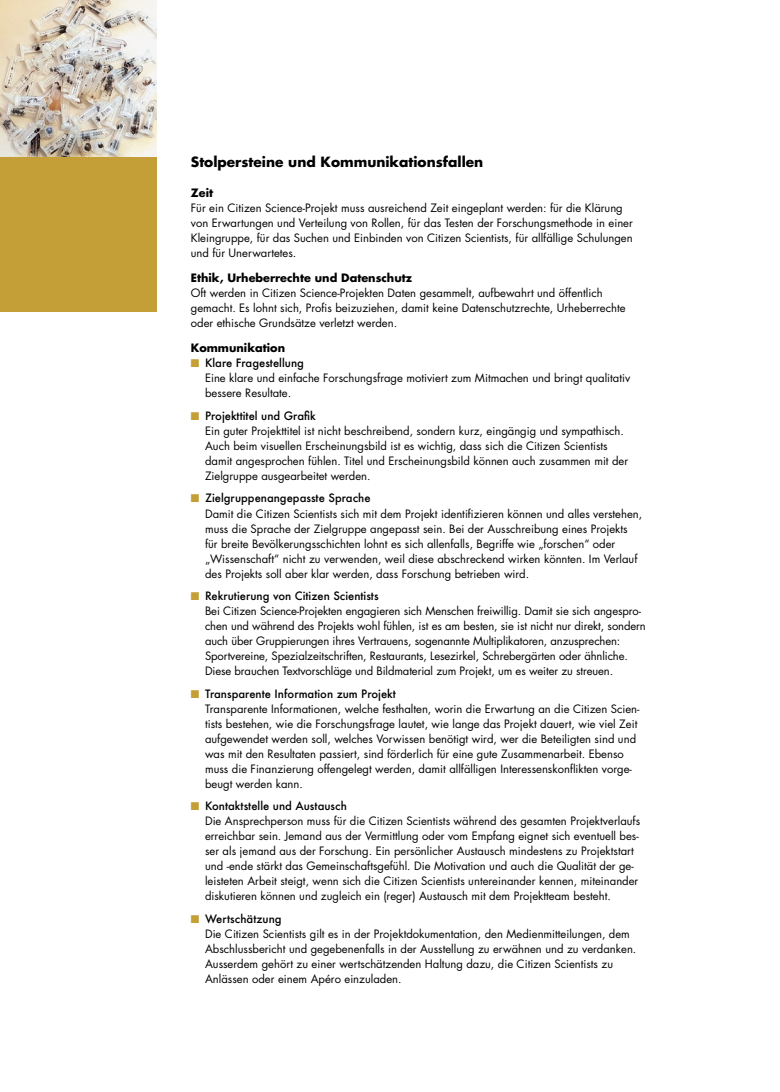
<style>
.page{position:relative;width:780px;height:1092px;background:#fff}
.page>*{position:absolute;margin:0;border:0;box-sizing:border-box;transform-origin:0 0}
.t1{font:700 13.75px "Futura Std";color:#000}
.t2{font:11.25px/15px "Futura Std";color:#000}
.t3{font:500 11.25px "Futura";color:#000}
.t4{font:700 11.25px "Futura Std";color:#000}
.s1{color:#c49e36}
</style>
<div class="page">
<div style="left:0;top:156px;width:156px;height:156px;background:#c49e36"></div>
<img style="left:0;top:0;width:156px;height:156px">
<hr style="left:779px;top:935px;width:1px;height:156px;background:#9c9c9d">
<p class="t1" style="left:191px;top:153px;width:294px">Stolpersteine und Kommunikationsfallen</p>
<p class="t4" style="left:191px;top:186px;width:24px">Zeit</p>
<p class="t2" style="left:191px;top:201px;width:443px">Für ein Citizen Science-Projekt muss ausreichend Zeit eingeplant werden: für die Klärung von Erwartungen und Verteilung von Rollen, für das Testen der Forschungsmethode in einer Kleingruppe, für das Suchen und Einbinden von Citizen Scientists, für allfällige Schulungen und für Unerwartetes.</p>
<p class="t4" style="left:191px;top:271px;width:223px">Ethik, Urheberrechte und Datenschutz</p>
<p class="t2" style="left:191px;top:286px;width:436px">Oft werden in Citizen Science-Projekten Daten gesammelt, aufbewahrt und öffentlich gemacht. Es lohnt sich, Profis beizuziehen, damit keine Datenschutzrechte, Urheberrechte oder ethische Grundsätze verletzt werden.</p>
<p class="t4" style="left:191px;top:341px;width:96px">Kommunikation</p>
<p class="t3" style="left:191px;top:355px;width:115px"><span class="s1">■</span> Klare Fragestellung</p>
<p class="t2" style="left:205px;top:371px;width:426px">Eine klare und einfache Forschungsfrage motiviert zum Mitmachen und bringt qualitativ bessere Resultate.</p>
<p class="t3" style="left:191px;top:408px;width:126px"><span class="s1">■</span> Projekttitel und Grafik</p>
<p class="t2" style="left:205px;top:423px;width:424px">Ein guter Projekttitel ist nicht beschreibend, sondern kurz, eingängig und sympathisch.<br>Auch beim visuellen Erscheinungsbild ist es wichtig, dass sich die Citizen Scientists damit angesprochen fühlen. Titel und Erscheinungsbild können auch zusammen mit der Zielgruppe ausgearbeitet werden.</p>
<p class="t3" style="left:191px;top:490px;width:181px"><span class="s1">■</span> Zielgruppenangepasste Sprache</p>
<p class="t2" style="left:205px;top:506px;width:439px">Damit die Citizen Scientists sich mit dem Projekt identifizieren können und alles verstehen, muss die Sprache der Zielgruppe angepasst sein. Bei der Ausschreibung eines Projekts für breite Bevölkerungsschichten lohnt es sich allenfalls, Begriffe wie „forschen“ oder „Wissenschaft“ nicht zu verwenden, weil diese abschreckend wirken könnten. Im Verlauf des Projekts soll aber klar werden, dass Forschung betrieben wird.</p>
<p class="t3" style="left:191px;top:588px;width:189px"><span class="s1">■</span> Rekrutierung von Citizen Scientists</p>
<p class="t2" style="left:205px;top:603px;width:442px">Bei Citizen Science-Projekten engagieren sich Menschen freiwillig. Damit sie sich angespro&shy;chen und während des Projekts wohl fühlen, ist es am besten, sie ist nicht nur direkt, sondern auch über Gruppierungen ihres Vertrauens, sogenannte Multiplikatoren, anzusprechen:<br>Sportvereine, Spezialzeitschriften, Restaurants, Lesezirkel, Schrebergärten oder ähnliche.<br>Diese brauchen Textvorschläge und Bildmaterial zum Projekt, um es weiter zu streuen.</p>
<p class="t3" style="left:191px;top:685px;width:206px"><span class="s1">■</span> Transparente Information zum Projekt</p>
<p class="t2" style="left:205px;top:701px;width:436px">Transparente Informationen, welche festhalten, worin die Erwartung an die Citizen Scien&shy;tists bestehen, wie die Forschungsfrage lautet, wie lange das Projekt dauert, wie viel Zeit aufgewendet werden soll, welches Vorwissen benötigt wird, wer die Beteiligten sind und was mit den Resultaten passiert, sind förderlich für eine gute Zusammenarbeit. Ebenso muss die Finanzierung offengelegt werden, damit allfälligen Interessenskonflikten vorge&shy;beugt werden kann.</p>
<p class="t3" style="left:191px;top:798px;width:158px"><span class="s1">■</span> Kontaktstelle und Austausch</p>
<p class="t2" style="left:205px;top:813px;width:436px">Die Ansprechperson muss für die Citizen Scientists während des gesamten Projektverlaufs erreichbar sein. Jemand aus der Vermittlung oder vom Empfang eignet sich eventuell bes&shy;ser als jemand aus der Forschung. Ein persönlicher Austausch mindestens zu Projektstart und -ende stärkt das Gemeinschaftsgefühl. Die Motivation und auch die Qualität der ge&shy;leisteten Arbeit steigt, wenn sich die Citizen Scientists untereinander kennen, miteinander diskutieren können und zugleich ein (reger) Austausch mit dem Projektteam besteht.</p>
<p class="t3" style="left:191px;top:910px;width:92px"><span class="s1">■</span> Wertschätzung</p>
<p class="t2" style="left:205px;top:926px;width:433px">Die Citizen Scientists gilt es in der Projektdokumentation, den Medienmitteilungen, dem Abschlussbericht und gegebenenfalls in der Ausstellung zu erwähnen und zu verdanken.<br>Ausserdem gehört zu einer wertschätzenden Haltung dazu, die Citizen Scientists zu Anlässen oder einem Apéro einzuladen.</p>
</div>
